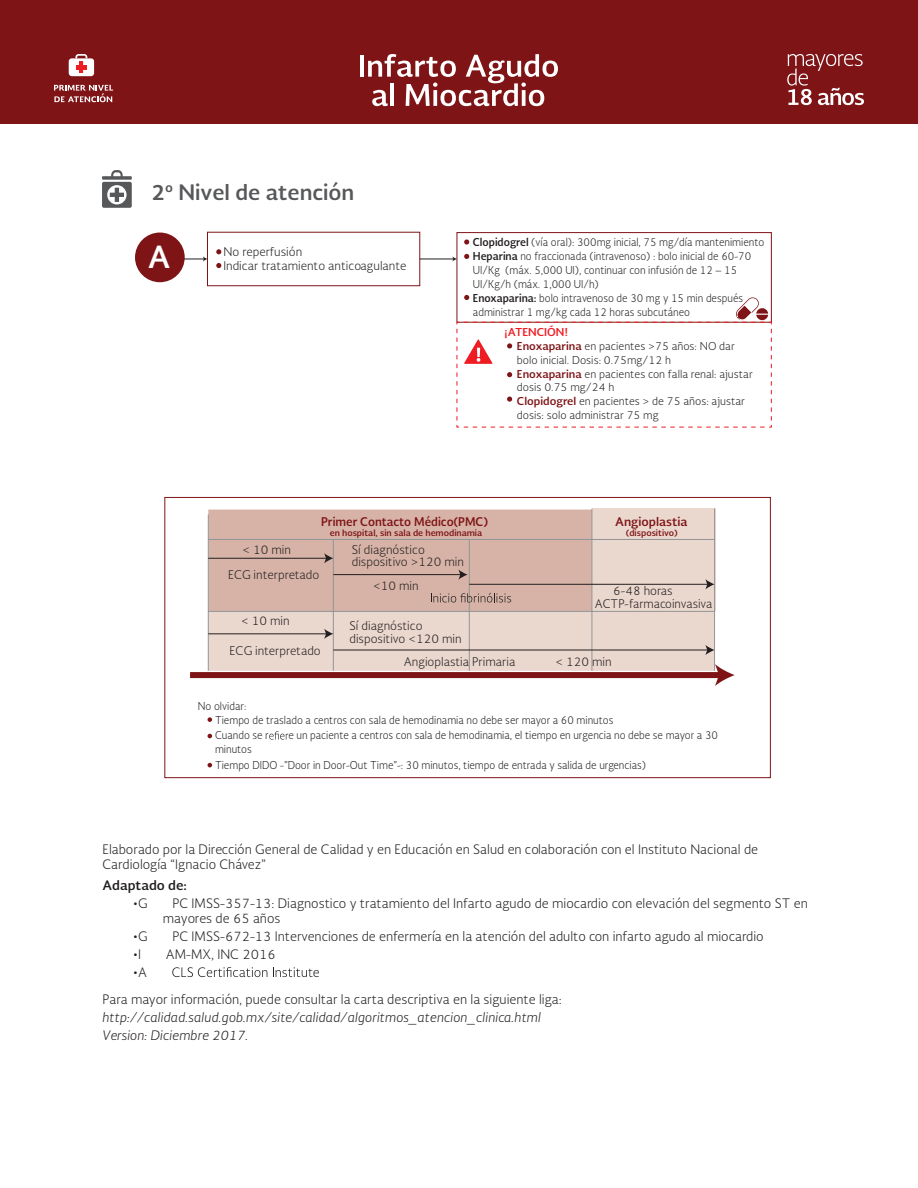
<style>
.page{position:relative;width:918px;height:1188px;background:#fff}
.page>*{position:absolute;margin:0;border:0;box-sizing:border-box;transform-origin:0 0}
.t1{font:700 29.85px "Soberana Sans";color:#fff}
.t2{font:700 20.85px "Soberana Sans";color:#57585a}
.t3{font:300 12.75px/14.9px "Soberana Sans";color:#231f20}
.t4{font:italic 300 12.75px/18px "Soberana Sans";color:#231f20}
.t5{font:700 12.75px "Soberana Sans";color:#231f20}
.t6{font:300 11.7px/12.8px "Soberana Sans";color:#231f20}
.t7{font:700 11.7px "Soberana Sans";color:#7f1417;scale:.95 1}
.t8{font:700 11.7px "Soberana Sans";color:#7f1417}
.t9{font:300 10.65px/13.8px "Soberana Sans";color:#231f20;scale:.94 1}
.t10{font:300 10.65px/13.8px "Soberana Sans";color:#231f20}
.t11{font:700 8.55px "Soberana Sans";color:#7f1417}
.s1{font-weight:700}
.s2{font-weight:700;color:#ee1d23}
.s3{font-weight:700;color:#7f1417}
</style>
<div class="page">
<div style="left:0;top:0;width:918px;height:123px;background:#7f1417"></div>
<svg style="left:787px;top:54px;width:77px;height:51px"></svg>
<hr style="left:360px;top:55px;width:4px;height:22px;background:#fff">
<svg style="left:368px;top:54px;width:190px;height:52px"></svg>
<svg style="left:54px;top:85px;width:59px;height:17px"></svg>
<svg style="left:69px;top:54px;width:25px;height:22px"></svg>
<hr style="left:79px;top:62px;width:4px;height:11px;background:#ee1d23">
<hr style="left:76px;top:65px;width:10px;height:4px;background:#ee1d23">
<div style="left:208px;top:510px;width:384px;height:101px;background:#d6b3a6"></div>
<div style="left:592px;top:509px;width:124px;height:102px;background:#ead7ce"></div>
<hr style="left:208px;top:514px;width:1px;height:157px;background:#939598">
<hr style="left:333px;top:539px;width:1px;height:132px;background:#939598">
<hr style="left:469px;top:539px;width:1px;height:132px;background:#939598">
<hr style="left:208px;top:539px;width:507px;height:1px;background:#939598">
<hr style="left:592px;top:509px;width:1px;height:162px;background:#939598">
<hr style="left:714px;top:509px;width:1px;height:162px;background:#939598">
<div style="left:165px;top:497px;width:606px;height:281px;border:1px solid #7f1417"></div>
<div style="left:190px;top:672px;width:531px;height:6px;background:#7f1417"></div>
<hr style="left:333px;top:574px;width:128px;height:1px;background:#231f20">
<svg style="left:458px;top:570px;width:10px;height:10px"></svg>
<hr style="left:208px;top:558px;width:119px;height:1px;background:#231f20">
<svg style="left:324px;top:553px;width:9px;height:10px"></svg>
<hr style="left:469px;top:584px;width:239px;height:1px;background:#231f20">
<svg style="left:705px;top:579px;width:10px;height:10px"></svg>
<svg style="left:208px;top:611px;width:527px;height:75px"></svg>
<svg style="left:431px;top:593px;width:80px;height:9px"></svg>
<svg style="left:102px;top:170px;width:30px;height:38px"></svg>
<div style="left:207px;top:232px;width:213px;height:54px;border:1px solid #7f1417"></div>
<svg style="left:216px;top:249px;width:5px;height:5px"></svg>
<svg style="left:216px;top:263px;width:5px;height:5px"></svg>
<svg style="left:464px;top:239px;width:5px;height:6px"></svg>
<svg style="left:464px;top:254px;width:5px;height:5px"></svg>
<div style="left:457px;top:232px;width:315px;height:90px;border:1px solid #7f1417"></div>
<svg style="left:457px;top:295px;width:315px;height:133px"></svg>
<hr style="left:420px;top:259px;width:34px;height:1px;background:#231f20">
<svg style="left:452px;top:256px;width:5px;height:6px"></svg>
<svg style="left:185px;top:256px;width:22px;height:6px"></svg>
<div style="left:135px;top:233px;width:50px;height:49px;background:#7f1417;border-radius:50%"></div>
<svg style="left:269px;top:731px;width:19px;height:9px"></svg>
<svg style="left:208px;top:717px;width:4px;height:5px"></svg>
<svg style="left:208px;top:734px;width:4px;height:4px"></svg>
<svg style="left:208px;top:763px;width:4px;height:4px"></svg>
<svg style="left:172px;top:967px;width:95px;height:10px"></svg>
<svg style="left:273px;top:967px;width:40px;height:10px"></svg>
<h2 class="t2" style="left:151px;top:178px;width:204px">2º Nivel de atención</h2>
<h1 class="t1" style="left:148px;top:237px;width:24px">A</h1>
<p class="t6" style="left:223px;top:244px;width:185px;line-height:14.1px">No reperfusión<br>Indicar tratamiento anticoagulante</p>
<p class="t9" style="left:473px;top:235px;width:311px"><span class="s1">Clopidogrel</span> (vía oral): 300mg inicial, 75 mg/día mantenimiento <span class="s1">Heparina</span> no fraccionada (intravenoso) : bolo inicial de 60-70<br>UI/Kg (máx. 5,000 UI), continuar con infusión de 12 – 15<br>UI/Kg/h (máx. 1,000 UI/h)<br><span class="s1">Enoxaparina:</span> bolo intravenoso de 30 mg y 15 min después administrar 1 mg/kg cada 12 horas subcutáneo</p>
<p class="t10" style="left:517px;top:325px;width:237px;text-indent:-13px"><span class="s2">¡ATENCIÓN!<br></span><span class="s3">Enoxaparina</span> en pacientes &gt;75 años: NO dar bolo inicial. Dosis: 0.75mg/12 h<br><span class="s3">Enoxaparina</span> en pacientes con falla renal: ajustar dosis 0.75 mg/24 h<br><span class="s3">Clopidogrel</span> en pacientes &gt; de 75 años: ajustar dosis: solo administrar 75 mg</p>
<p class="t7" style="left:321px;top:513px;width:177px">Primer Contacto Médico(PMC)</p>
<p class="t11" style="left:330px;top:527px;width:154px">en hospital, sin sala de hemodinamia</p>
<p class="t6" style="left:243px;top:543px;width:50px">&lt; 10 min</p>
<p class="t6" style="left:228px;top:568px;width:93px">ECG interpretado</p>
<p class="t6" style="left:241px;top:614px;width:50px">&lt; 10 min</p>
<p class="t6" style="left:230px;top:644px;width:93px">ECG interpretado</p>
<p class="t6" style="left:352px;top:543px;width:114px;line-height:12.1px">Sí diagnóstico dispositivo &gt;120 min</p>
<p class="t6" style="left:373px;top:579px;width:47px">&lt;10 min</p>
<p class="t6" style="left:349px;top:619px;width:114px">Sí diagnóstico dispositivo &lt;120 min</p>
<p class="t6" style="left:404px;top:655px;width:113px">Angioplastia Primaria</p>
<p class="t8" style="left:615px;top:513px;width:74px">Angioplastia</p>
<p class="t11" style="left:626px;top:527px;width:54px">(dispositivo)</p>
<p class="t6" style="left:613px;top:584px;width:61px">6-48 horas</p>
<p class="t6" style="left:595px;top:597px;width:119px">ACTP-farmacoinvasiva</p>
<p class="t6" style="left:556px;top:655px;width:58px">&lt; 120 min</p>
<p class="t9" style="left:215px;top:698px;width:425px;text-indent:-17px">No olvidar:<br>Tiempo de traslado a centros con sala de hemodinamia no debe ser mayor a 60 minutos</p>
<p class="t9" style="left:215px;top:728px;width:59px">Cuando se r</p>
<p class="t9" style="left:288px;top:728px;width:459px">e un paciente a centros con sala de hemodinamia, el tiempo en urgencia no debe se mayor a 30</p>
<p class="t9" style="left:215px;top:741px;width:460px;line-height:16px">minutos<br>Tiempo DIDO -”Door in Door-Out Time”-: 30 minutos, tiempo de entrada y salida de urgencias)</p>
<p class="t3" style="left:102px;top:842px;width:657px">Elaborado por la Dirección General de Calidad y en Educación en Salud en colaboración con el Instituto Nacional de<br>Cardiología “Ignacio Chávez”</p>
<p class="t5" style="left:102px;top:877px;width:86px">Adaptado de:</p>
<p class="t3" style="left:133px;top:896px;width:17px">•G</p>
<p class="t3" style="left:163px;top:896px;width:646px;text-indent:10px">PC IMSS-357-13: Diagnostico y tratamiento del Infarto agudo de miocardio con elevación del segmento ST en mayores de 65 años</p>
<p class="t3" style="left:133px;top:929px;width:17px">•G</p>
<p class="t3" style="left:173px;top:929px;width:593px">PC IMSS-672-13 Intervenciones de enfermería en la atención del adulto con infarto agudo al miocardio</p>
<p class="t3" style="left:133px;top:947px;width:10px">•I</p>
<p class="t3" style="left:166px;top:947px;width:111px">AM-MX, INC 2016</p>
<p class="t3" style="left:133px;top:965px;width:16px">•A</p>
<p class="t3" style="left:103px;top:958px;width:461px;line-height:27.5px;text-indent:210px">e<br>Para mayor información, puede consultar la carta descriptiva en la siguiente liga:</p>
<p class="t4" style="left:103px;top:1008px;width:440px">http://calidad.salud.gob.mx/site/calidad/algoritmos_atencion_clinica.html<br>Version: Diciembre 2017.</p>
</div>
